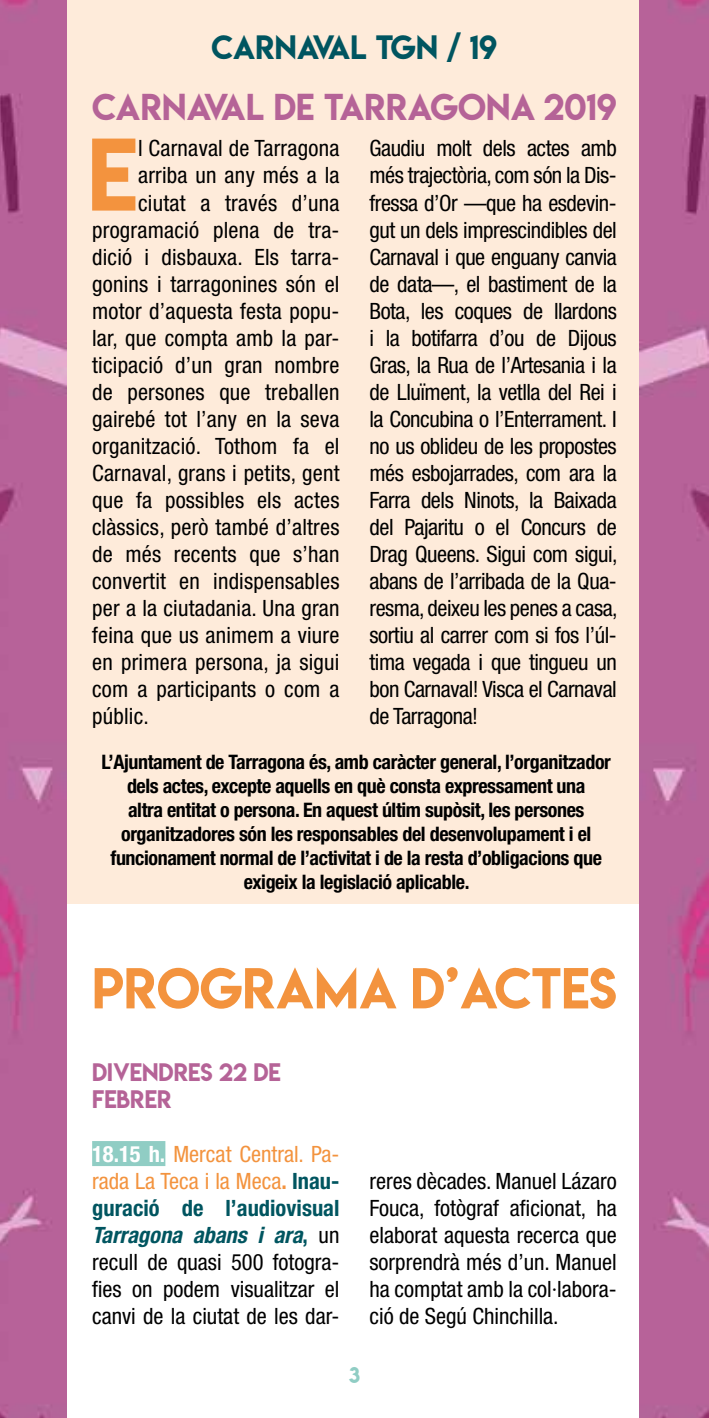
<style>
.page{position:relative;width:709px;height:1418px;background:#fff}
.page>*{position:absolute;margin:0;border:0;box-sizing:border-box;transform-origin:0 0}
.t1{font:91px "Lemon Milk";color:#f3933e}
.t2{font:51px "Lemon Milk";color:#f3933e}
.t3{font:33.25px "Lemon Milk";color:#b56397}
.t4{font:30px "Lemon Milk";color:#005560}
.t5{font:condensed 22.5px/27px "Helvetica Neue LT Std";letter-spacing:.01em;color:#000;text-align:justify}
.t6{font:22.5px/27px "Lemon Milk";color:#b56397}
.t7{font:700 condensed 20px/24px "Helvetica Neue LT Std";letter-spacing:-.02em;color:#000;text-align:center}
.t8{font:20px "Lemon Milk";color:#90cdc4}
.s1{font-weight:700;color:#fff}
.s2{color:#f3933e}
.s3{font-weight:700;color:#f3933e}
.s4{font-weight:700;color:#005560}
.s5{font-weight:700;font-style:italic;color:#005560}
</style>
<div class="page">
<div style="left:47px;top:0;width:603px;height:903px;background:#feebda"></div>
<div style="left:92px;top:1141px;width:73px;height:25px;background:#90cdc4"></div>
<img style="left:639px;top:0;width:70px;height:1417px">
<img style="left:0;top:0;width:66px;height:1417px">
<h3 class="t4" style="left:212px;top:26px;width:287px">CARNAVAL TGN / 19</h3>
<h3 class="t3" style="left:92px;top:83px;width:526px">CARNAVAL DE TARRAGONA 2019</h3>
<h1 class="t1" style="left:88px;top:110px;width:51px">E</h1>
<p class="t5" style="left:138px;top:135px;width:203px">l Carnaval de Tarragona</p>
<p class="t5" style="left:138px;top:162px;width:203px">arriba un any més a la</p>
<p class="t5" style="left:138px;top:189px;width:203px">ciutat a través d’una</p>
<p class="t5" style="left:92px;top:216px;width:249px">programació plena de tra-</p>
<p class="t5" style="left:92px;top:243px;width:249px">dició i disbauxa. Els tarra-</p>
<p class="t5" style="left:92px;top:270px;width:249px">gonins i tarragonines són el</p>
<p class="t5" style="left:92px;top:297px;width:249px">motor d’aquesta festa popu-</p>
<p class="t5" style="left:92px;top:324px;width:249px">lar, que compta amb la par-</p>
<p class="t5" style="left:92px;top:351px;width:249px">ticipació d’un gran nombre</p>
<p class="t5" style="left:92px;top:378px;width:249px">de persones que treballen</p>
<p class="t5" style="left:92px;top:405px;width:249px">gairebé tot l’any en la seva</p>
<p class="t5" style="left:92px;top:432px;width:249px">organització. Tothom fa el</p>
<p class="t5" style="left:92px;top:459px;width:249px">Carnaval, grans i petits, gent</p>
<p class="t5" style="left:92px;top:486px;width:249px">que fa possibles els actes</p>
<p class="t5" style="left:92px;top:513px;width:249px">clàssics, però també d’altres</p>
<p class="t5" style="left:92px;top:540px;width:249px">de més recents que s’han</p>
<p class="t5" style="left:92px;top:567px;width:249px">convertit en indispensables</p>
<p class="t5" style="left:92px;top:594px;width:249px">per a la ciutadania. Una gran</p>
<p class="t5" style="left:92px;top:621px;width:249px">feina que us animem a viure</p>
<p class="t5" style="left:92px;top:648px;width:249px">en primera persona, ja sigui</p>
<p class="t5" style="left:92px;top:675px;width:249px">com a participants o com a</p>
<p class="t5" style="left:92px;top:702px;width:58px">públic.</p>
<p class="t5" style="left:369px;top:135px;width:250px">Gaudiu molt dels actes amb més trajectòria, com són la Dis&shy;fressa d’Or —que ha esdevin&shy;gut un dels imprescindibles del Carnaval i que enguany canvia de data—, el bastiment de la Bota, les coques de llardons i la botifarra d’ou de Dijous Gras, la Rua de l’Artesania i la de Lluïment, la vetlla del Rei i la Concubina o l’Enterrament. I no us oblideu de les propostes més esbojarrades, com ara la Farra dels Ninots, la Baixada del Pajaritu o el Concurs de Drag Queens. Sigui com sigui, abans de l’arribada de la Qua&shy;resma, deixeu les penes a casa, sortiu al carrer com si fos l’úl&shy;tima vegada i que tingueu un bon Carnaval! Visca el Carnaval de Tarragona!</p>
<p class="t7" style="left:102px;top:750px;width:511px">L’Ajuntament de Tarragona és, amb caràcter general, l’organitzador dels actes, excepte aquells en què consta expressament una<br>altra entitat o persona. En aquest últim supòsit, les persones organitzadores són les responsables del desenvolupament i el funcionament normal de l’activitat i de la resta d’obligacions que exigeix la legislació aplicable.</p>
<h2 class="t2" style="left:92px;top:952px;width:526px">PROGRAMA D’ACTES</h2>
<p class="t6" style="left:92px;top:1058px;width:190px">DIVENDRES 22 DE<br>FEBRER</p>
<p class="t5" style="left:92px;top:1140px;width:249px"><span class="s1">18.15 h.</span> <span class="s2">Mercat Central. Pa&shy;rada La Teca i la Meca</span><span class="s3">.</span> <span class="s4">Inau&shy;guració de l’audiovisual </span><span class="s5">Tarragona abans i ara</span><span class="s4">,</span> un recull de quasi 500 fotogra&shy;fies on podem visualitzar el canvi de la ciutat de les dar-</p>
<p class="t5" style="left:369px;top:1167px;width:249px">reres dècades. Manuel Lázaro Fouca, fotògraf aficionat, ha elaborat aquesta recerca que sorprendrà més d’un. Manuel ha comptat amb la col·labora&shy;ció de Segú Chinchilla.</p>
<p class="t8" style="left:349px;top:1360px;width:13px">3</p>
</div>
